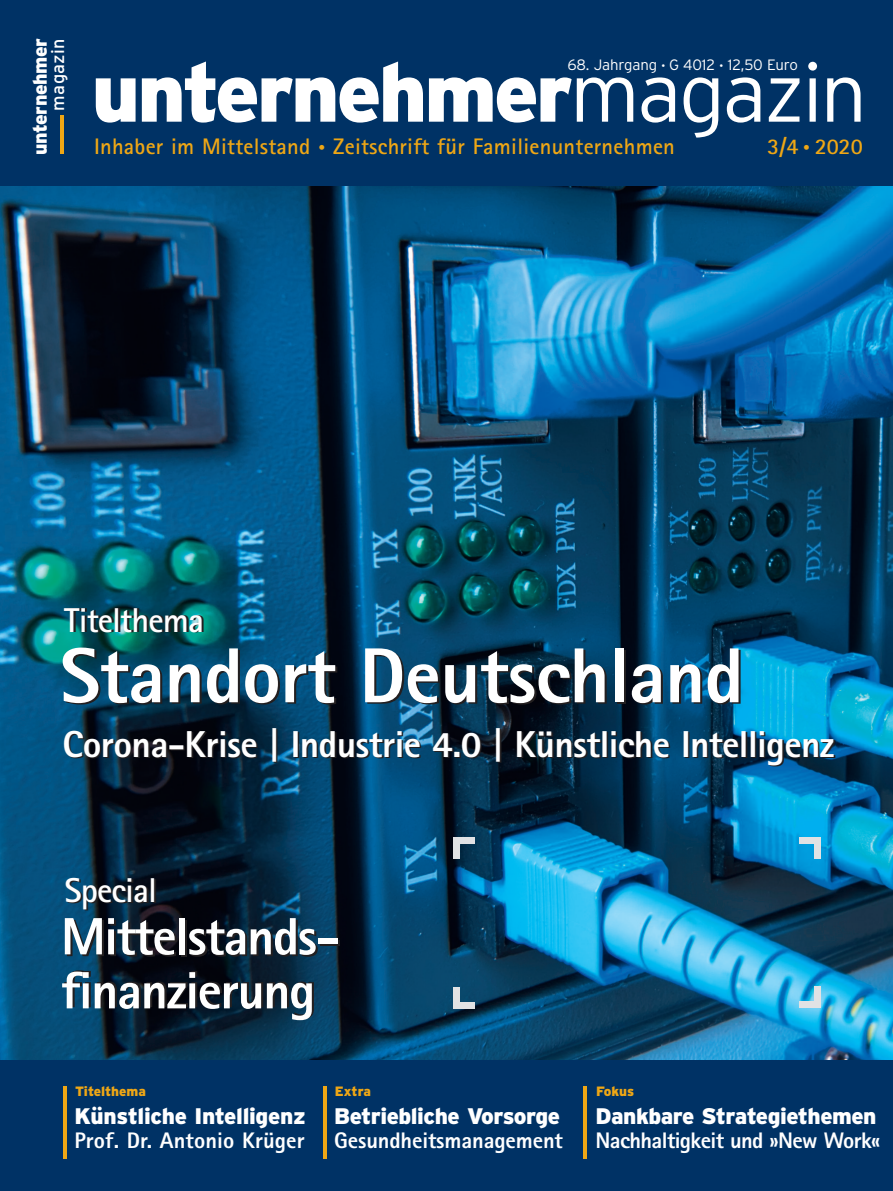
<style>
.page{position:relative;width:893px;height:1191px;background:#fff}
.page>*{position:absolute;margin:0;border:0;box-sizing:border-box;transform-origin:0 0}
.t1{font:900 82.5px "Interstate";letter-spacing:-.035em;color:#fff}
.t2{font:800 78px "Rotis Sans Serif";letter-spacing:-.01em;color:#fff}
.t3{font:800 52.5px/54px "Rotis Sans Serif";letter-spacing:-.03em;color:#fff}
.t4{font:800 37.5px "Rotis Sans Serif";letter-spacing:-.015em;color:#fff}
.t5{font:700 34.5px "Rotis Sans Serif";letter-spacing:-.025em;color:#fff}
.t6{font:800 22.5px/24.8px "Rotis Sans Serif";letter-spacing:-.015em;color:#fff}
.t7{font:700 22.5px "Rotis Sans Serif";letter-spacing:.01em;color:#efa715}
.t8{font:900 22.5px/24.8px "Interstate";letter-spacing:-.015em;color:#fff}
.t9{font:900 19.5px "Interstate";letter-spacing:-.02em;color:#fff}
.t10{font:18px "Interstate";letter-spacing:.02em;color:#fff}
.t11{font:300 15px "Interstate";letter-spacing:-.005em;color:#fff}
.t12{font:900 13.5px "Interstate";color:#efa715}
.s1{font-size:12px}
.s2{font-weight:300}
.s3{font-weight:800;font-size:13.5px}
.s4{font-family:"Rotis Sans Serif";font-weight:800}
.s5{font-family:"Interstate";font-weight:900}
</style>
<div class="page">
<img style="left:0;top:186px;width:893px;height:874px">
<div style="left:0;top:0;width:893px;height:186px;background:#003265"></div>
<hr style="left:61px;top:115px;width:3px;height:39px;background:#efa715">
<div style="left:454px;top:837px;width:6px;height:21px;background:#e1e2e4"></div>
<div style="left:454px;top:837px;width:21px;height:6px;background:#e1e2e4"></div>
<div style="left:454px;top:1002px;width:21px;height:6px;background:#e1e2e4"></div>
<div style="left:454px;top:987px;width:6px;height:21px;background:#e1e2e4"></div>
<div style="left:799px;top:837px;width:22px;height:7px;background:#e1e2e4"></div>
<div style="left:814px;top:837px;width:7px;height:21px;background:#e1e2e4"></div>
<div style="left:814px;top:986px;width:7px;height:21px;background:#e1e2e4"></div>
<div style="left:799px;top:1001px;width:22px;height:6px;background:#e1e2e4"></div>
<div style="left:0;top:1060px;width:893px;height:131px;background:#003265"></div>
<hr style="left:64px;top:1086px;width:3px;height:72px;background:#efa715">
<hr style="left:324px;top:1086px;width:3px;height:72px;background:#efa715">
<hr style="left:583px;top:1086px;width:4px;height:72px;background:#efa715">
<p class="t9" style="left:29px;top:155px;width:118px;rotate:-90deg">unternehmer</p>
<p class="t10" style="left:47px;top:111px;width:74px;rotate:-90deg">magazin</p>
<p class="t11" style="left:567px;top:56px;width:232px">68. Jahrgang <span class="s1">•</span> G 4012 <span class="s1">•</span> 12,50 Euro</p>
<p class="t1" style="left:91px;top:45px;width:777px">unternehmer<span class="s2">magazin</span></p>
<p class="t7" style="left:94px;top:138px;width:582px">Inhaber im Mittelstand <span class="s3">•</span> Zeitschrift für Familienunternehmen</p>
<p class="t7" style="left:767px;top:138px;width:97px">3/4 <span class="s3">•</span> 2020</p>
<p class="t5" style="left:64px;top:608px;width:141px">Titelthema</p>
<p class="t2" style="left:60px;top:648px;width:685px">Standort Deutschland</p>
<p class="t4" style="left:62px;top:731px;width:773px">Corona-Krise | Industrie 4.0 | Künstliche Intelligenz</p>
<p class="t5" style="left:64px;top:878px;width:94px">Special</p>
<p class="t3" style="left:61px;top:915px;width:280px">Mittelstands&shy;finanzierung</p>
<p class="t12" style="left:75px;top:1083px;width:72px">Titelthema</p>
<p class="t8" style="left:74px;top:1103px;width:233px">Künstliche Intelligenz<br><span class="s4">Prof. Dr. Antonio Krüger</span></p>
<p class="t12" style="left:335px;top:1083px;width:38px">Extra</p>
<p class="t6" style="left:334px;top:1105px;width:230px"><span class="s5">Betriebliche Vorsorge<br></span>Gesundheitsmanagement</p>
<p class="t12" style="left:596px;top:1083px;width:39px">Fokus</p>
<p class="t6" style="left:596px;top:1105px;width:286px"><span class="s5">Dankbare Strategiethemen<br></span>Nachhaltigkeit und »New Work«</p>
</div>
